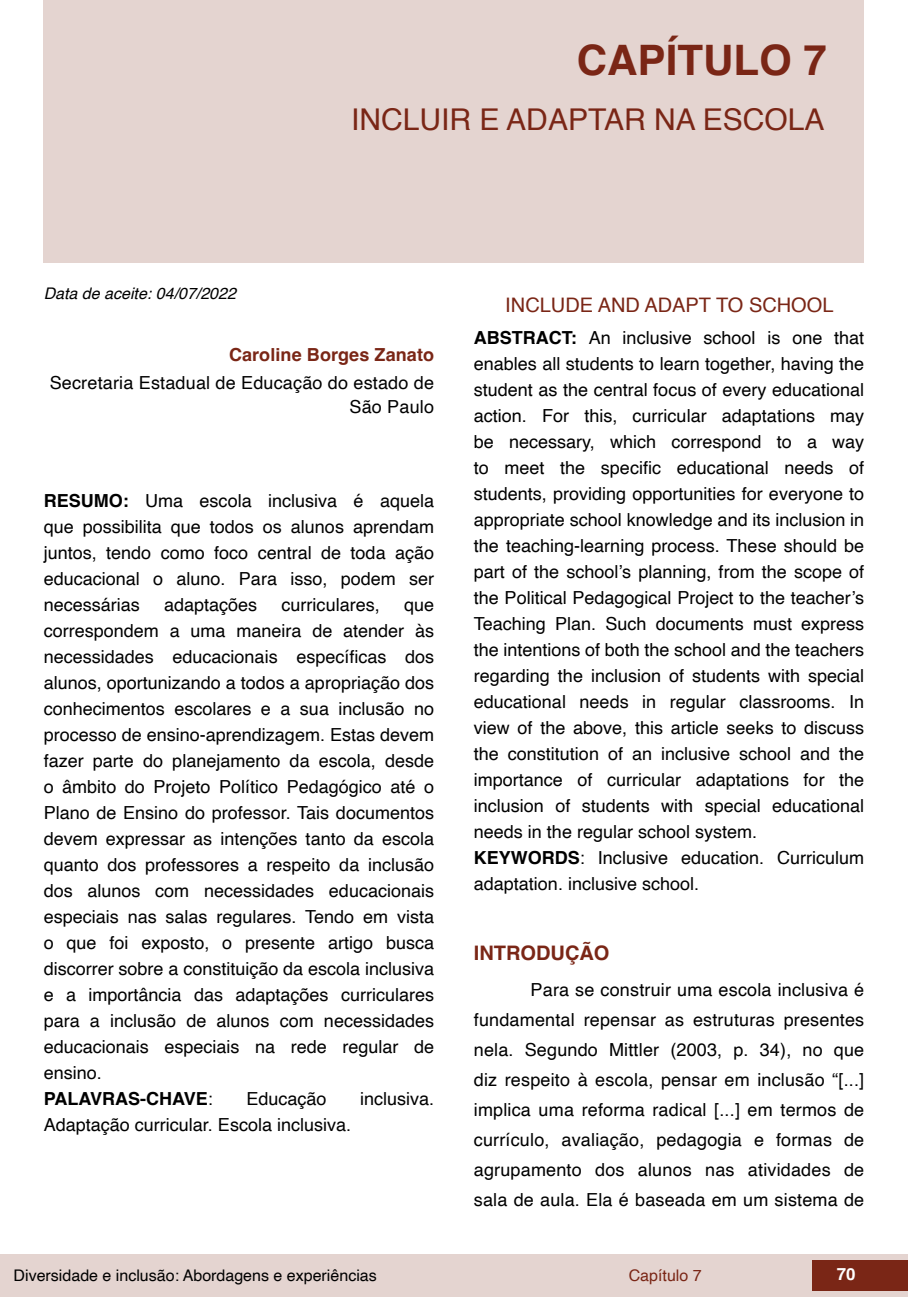
<style>
.page{position:relative;width:908px;height:1304px;background:#fff}
.page>*{position:absolute;margin:0;border:0;box-sizing:border-box;transform-origin:0 0}
.t1{font:700 42px "Helvetica";color:#7a2616}
.t2{font:30px "Helvetica";color:#7a2616}
.t3{font:20px "Helvetica";color:#7a2616}
.t4{font:700 20px "Helvetica";color:#7a2616}
.t5{font:18px/26px "Helvetica";color:#000;text-align:justify}
.t6{font:700 18px "Helvetica";letter-spacing:.005em;color:#7a2616}
.t7{font:700 16.8px "Helvetica";color:#fff}
.t8{font:16px "Helvetica";color:#000}
.t9{font:italic 16px "Helvetica";color:#000}
.t10{font:16px "Helvetica";color:#7a2616}
.s1{font-weight:700}
</style>
<div class="page">
<div style="left:0;top:1254px;width:906px;height:43px;background:#e4d4d0"></div>
<div style="left:812px;top:1261px;width:95px;height:30px;background:#7a2616"></div>
<div style="left:44px;top:0;width:819px;height:263px;background:#e4d4d0"></div>
<h1 class="t1" style="left:576px;top:35px;width:251px">CAPÍTULO 7</h1>
<h2 class="t2" style="left:351px;top:96px;width:474px">INCLUIR E ADAPTAR NA ESCOLA</h2>
<p class="t9" style="left:44px;top:280px;width:194px">Data de aceite: 04/07/2022</p>
<p class="t6" style="left:229px;top:344px;width:206px">Caroline Borges Zanato</p>
<p class="t5" style="left:50px;top:371px;width:385px;line-height:24px;text-align:right">Secretaria Estadual de Educação do estado de<br>São Paulo</p>
<p class="t5" style="left:44px;top:488px;width:392px"><span class="s1">RESUMO:</span> Uma escola inclusiva é aquela que possibilita que todos os alunos aprendam juntos, tendo como foco central de toda ação educacional o aluno. Para isso, podem ser necessárias</p>
<p class="t5" style="left:164px;top:592px;width:95px">adaptações</p>
<p class="t5" style="left:281px;top:592px;width:100px">curriculares,</p>
<p class="t5" style="left:44px;top:592px;width:392px;text-align:left;text-indent:360px">que correspondem a uma maneira de atender às necessidades educacionais específicas dos alunos, oportunizando a todos a apropriação dos conhecimentos escolares e a sua inclusão no processo de ensino-aprendizagem. Estas devem fazer parte do planejamento da escola, desde o âmbito do Projeto Político Pedagógico até o Plano de Ensino do professor. Tais documentos devem expressar as intenções tanto da escola quanto dos professores a respeito da inclusão dos alunos com necessidades educacionais especiais nas salas regulares. Tendo em vista o que foi exposto, o presente artigo busca discorrer sobre a constituição da escola inclusiva e a importância das adaptações curriculares para a inclusão de alunos com necessidades educacionais especiais na rede regular de ensino.<br><span class="s1">PALAVRAS-CHAVE</span>:</p>
<p class="t5" style="left:246px;top:1086px;width:82px">Educação</p>
<p class="t5" style="left:360px;top:1086px;width:76px">inclusiva.</p>
<p class="t5" style="left:44px;top:1112px;width:309px">Adaptação curricular. Escola inclusiva.</p>
<p class="t3" style="left:505px;top:290px;width:329px">INCLUDE AND ADAPT TO SCHOOL</p>
<p class="t5" style="left:473px;top:325px;width:392px;text-align:left"><span class="s1">ABSTRACT:</span> An inclusive school is one that enables all students to learn together, having the student as the central focus of every educational action. For this, curricular adaptations may be necessary, which correspond to a way to meet the specific educational needs of students, providing opportunities for everyone to appropriate school knowledge and its inclusion in the teaching-learning process. These should be part of the school’s planning, from the scope of the Political Pedagogical Project to the teacher’s Teaching Plan. Such documents must express the intentions of both the school and the teachers regarding the inclusion of students with special educational needs in regular classrooms. In view of the above, this article seeks to discuss the constitution of an inclusive school and the importance of curricular adaptations for the inclusion of students with special educational needs in the regular school system.<br><span class="s1">KEYWORDS</span>: Inclusive education. Curriculum adaptation. inclusive school.</p>
<p class="t4" style="left:473px;top:941px;width:137px">INTRODUÇÃO</p>
<p class="t5" style="left:473px;top:975px;width:392px;line-height:30px;text-indent:57px">Para se construir uma escola inclusiva é fundamental repensar as estruturas presentes nela. Segundo Mittler (2003, p. 34), no que diz respeito à escola, pensar em inclusão “[...] implica uma reforma radical [...] em termos de currículo, avaliação, pedagogia e formas de agrupamento dos alunos nas atividades de sala de aula. Ela é baseada em um sistema de</p>
<p class="t8" style="left:14px;top:1263px;width:364px">Diversidade e inclusão: Abordagens e experiências</p>
<p class="t10" style="left:628px;top:1263px;width:74px">Capítulo 7</p>
<p class="t7" style="left:836px;top:1264px;width:20px">70</p>
</div>
